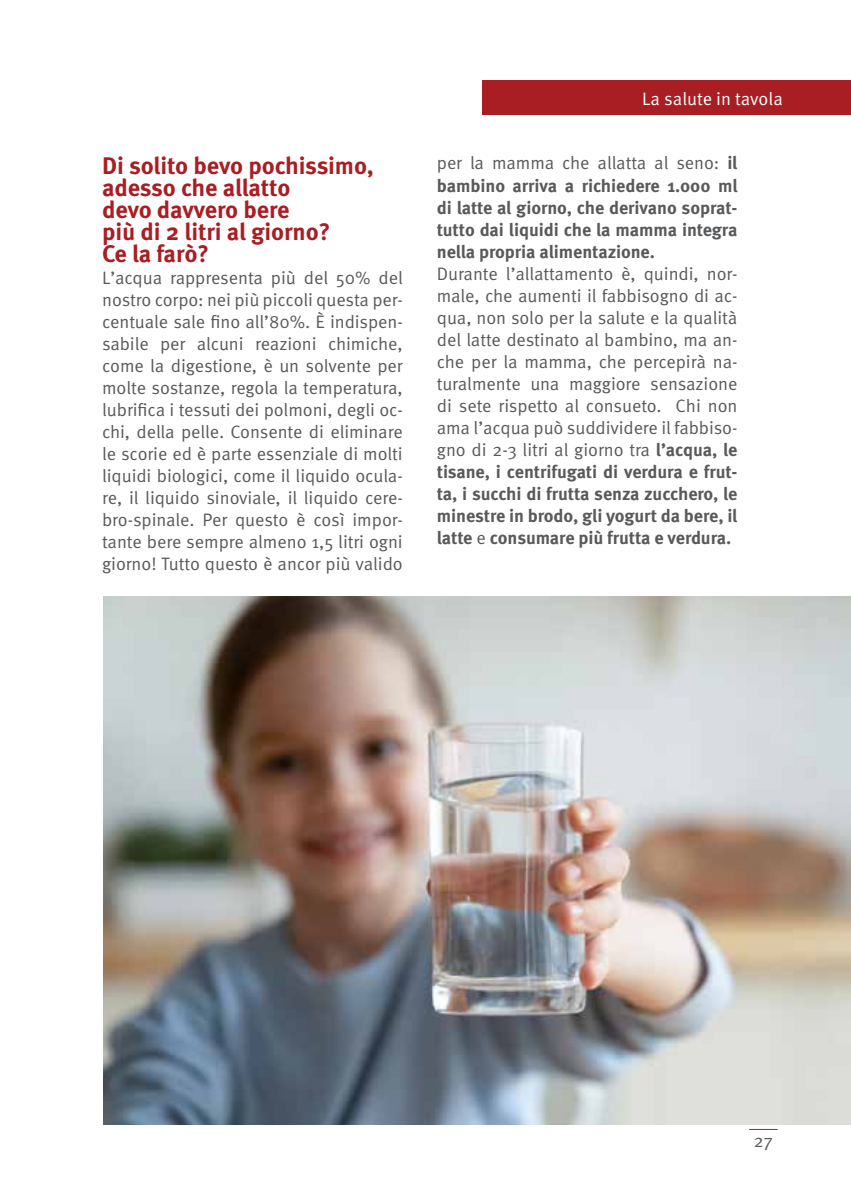
<style>
.page{position:relative;width:851px;height:1191px;background:#fff}
.page>*{position:absolute;margin:0;border:0;box-sizing:border-box;transform-origin:0 0}
.t1{font:700 24px/22px "Meta Pro";letter-spacing:-.005em;color:#a91e22}
.t2{font:18px/22px "Meta Pro";letter-spacing:-.005em;color:#58595b;text-align:justify}
.t3{font:700 18px/22px "Meta Pro";letter-spacing:-.005em;color:#58595b;text-align:justify}
.t4{font:18px "FF Meta Pro";color:#fff}
.t5{font:18px "FF Meta Pro";color:#58595b}
.s1{font-weight:400}
.s2{font-weight:700}
</style>
<div class="page">
<svg style="left:749px;top:1129px;width:28px;height:1px"></svg>
<div style="left:482px;top:81px;width:368px;height:34px;background:#a91e22"></div>
<img style="left:103px;top:597px;width:747px;height:527px">
<h1 class="t1" style="left:102px;top:155px;width:273px">Di solito bevo pochissimo, adesso che allatto<br>devo davvero bere<br>più di 2 litri al giorno?<br>Ce la farò?</h1>
<p class="t2" style="left:102px;top:267px;width:302px">L’acqua rappresenta più del 50% del nostro corpo: nei più piccoli questa per&shy;centuale sale fino all’80%. È indispen&shy;sabile per alcuni reazioni chimiche, come la digestione, è un solvente per molte sostanze, regola la temperatura, lubrifica i tessuti dei polmoni, degli oc&shy;chi, della pelle. Consente di eliminare le scorie ed è parte essenziale di molti liquidi biologici, come il liquido ocula&shy;re, il liquido sinoviale, il liquido cere&shy;bro-spinale. Per questo è così impor&shy;tante bere sempre almeno 1,5 litri ogni giorno! Tutto questo è ancor più valido</p>
<p class="t4" style="left:642px;top:85px;width:142px">La salute in tavola</p>
<p class="t3" style="left:437px;top:153px;width:302px"><span class="s1">per la mamma che allatta al seno:</span> il bambino arriva a richiedere 1.000 ml di latte al giorno, che derivano soprat&shy;tutto dai liquidi che la mamma integra nella propria alimentazione.</p>
<p class="t2" style="left:437px;top:263px;width:302px">Durante l’allattamento è, quindi, nor&shy;male, che aumenti il fabbisogno di ac&shy;qua, non solo per la salute e la qualità del latte destinato al bambino, ma an&shy;che per la mamma, che percepirà na&shy;turalmente una maggiore sensazione di sete rispetto al consueto. Chi non ama l’acqua può suddividere il fabbiso&shy;gno di 2-3 litri al giorno tra <span class="s2">l’acqua, le tisane, i centrifugati di verdura e frut&shy;ta, i succhi di frutta senza zucchero, le minestre in brodo, gli yogurt da bere, il latte</span> e <span class="s2">consumare più frutta e verdura.</span></p>
<p class="t5" style="left:753px;top:1127px;width:21px">27</p>
</div>
